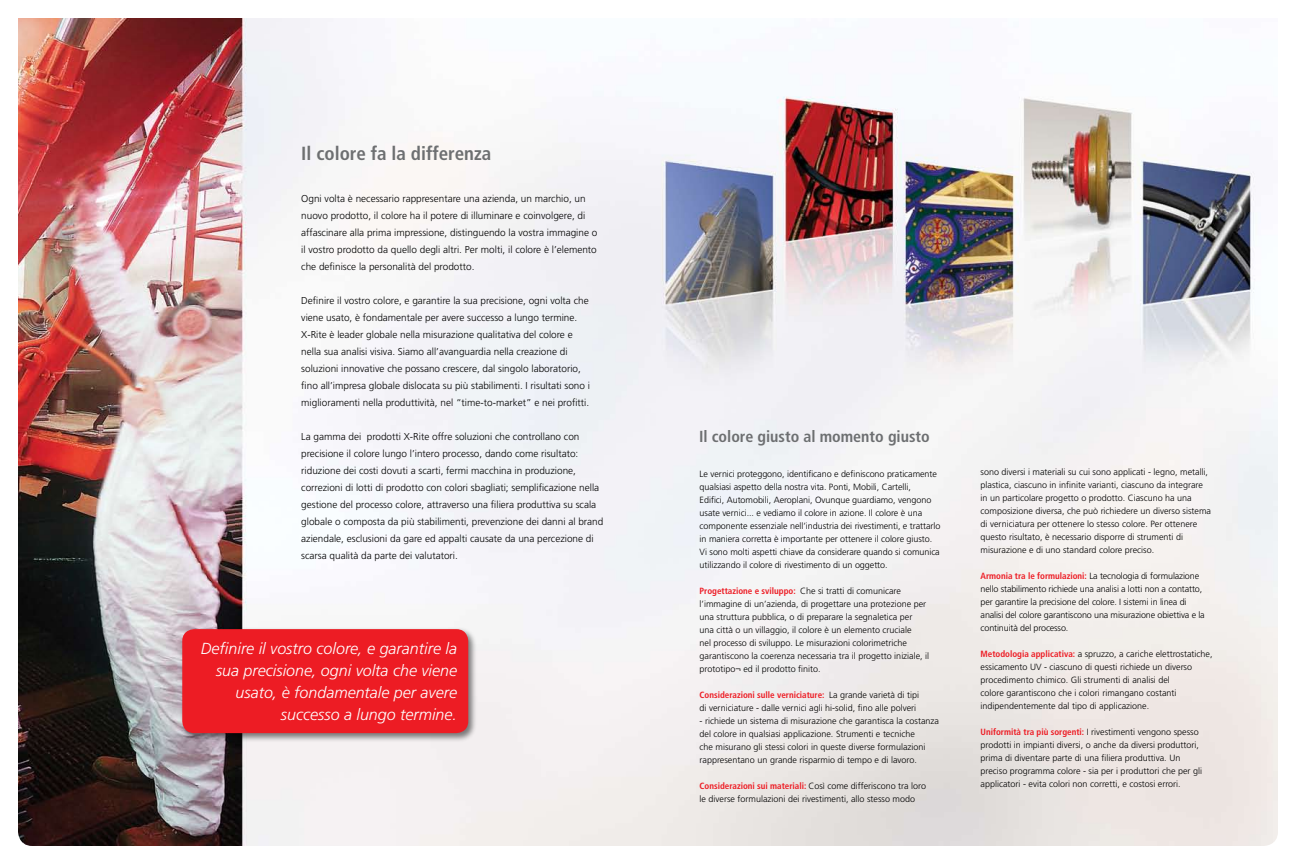
<style>
.page{position:relative;width:1296px;height:864px;background:#fff}
.page>*{position:absolute;margin:0;border:0;box-sizing:border-box;transform-origin:0 0}
.t1{font:700 condensed 19px "Frutiger";color:#6d6f71}
.t2{font:italic 300 16px/22px "Frutiger";color:#fff;text-align:right}
.t3{font:700 condensed 16px "Frutiger";color:#6d6f71}
.t4{font:300 10px/17px "Frutiger";color:#000}
.t5{font:300 9px/13px "Frutiger";color:#000}
.s1{font-weight:700;font-stretch:condensed;color:#ed1c24}
</style>
<div class="page">
<img style="left:18px;top:18px;width:1260px;height:828px">
<div style="left:180px;top:627px;width:298px;height:116px;background:#000;opacity:.5"></div>
<div style="left:182px;top:629px;width:286px;height:104px;background:#ed1c24;border-radius:12px"></div>
<h1 class="t1" style="left:301px;top:142px;width:192px">Il colore fa la differenza</h1>
<p class="t4" style="left:301px;top:190px;width:298px">Ogni volta è necessario rappresentare una azienda, un marchio, un nuovo prodotto, il colore ha il potere di illuminare e coinvolgere, di affascinare alla prima impressione, distinguendo la vostra immagine o il vostro prodotto da quello degli altri. Per molti, il colore è l’elemento che definisce la personalità del prodotto.</p>
<p class="t4" style="left:301px;top:292px;width:290px">Definire il vostro colore, e garantire la sua precisione, ogni volta che viene usato, è fondamentale per avere successo a lungo termine.<br>X-Rite è leader globale nella misurazione qualitativa del colore e nella sua analisi visiva. Siamo all’avanguardia nella creazione di soluzioni innovative che possano crescere, dal singolo laboratorio, fino all’impresa globale dislocata su più stabilimenti. I risultati sono i miglioramenti nella produttività, nel “time-to-market” e nei profitti.</p>
<p class="t4" style="left:301px;top:428px;width:304px">La gamma dei prodotti X-Rite offre soluzioni che controllano con precisione il colore lungo l’intero processo, dando come risultato: riduzione dei costi dovuti a scarti, fermi macchina in produzione, correzioni di lotti di prodotto con colori sbagliati; semplificazione nella gestione del processo colore, attraverso una filiera produttiva su scala globale o composta da più stabilimenti, prevenzione dei danni al brand aziendale, esclusioni da gare ed appalti causate da una percezione di scarsa qualità da parte dei valutatori.</p>
<h2 class="t2" style="left:201px;top:637px;width:258px">Definire il vostro colore, e garantire la sua precisione, ogni volta che viene usato, è fondamentale per avere successo a lungo termine.</h2>
<h2 class="t3" style="left:699px;top:427px;width:232px">Il colore giusto al momento giusto</h2>
<p class="t5" style="left:700px;top:467px;width:242px">Le vernici proteggono, identificano e definiscono praticamente qualsiasi aspetto della nostra vita. Ponti, Mobili, Cartelli,<br>Edifici, Automobili, Aeroplani, Ovunque guardiamo, vengono usate vernici... e vediamo il colore in azione. Il colore è una componente essenziale nell’industria dei rivestimenti, e trattarlo in maniera corretta è importante per ottenere il colore giusto.<br>Vi sono molti aspetti chiave da considerare quando si comunica utilizzando il colore di rivestimento di un oggetto.</p>
<p class="t5" style="left:700px;top:584px;width:231px"><span class="s1">Progettazione e sviluppo:</span> Che si tratti di comunicare l’immagine di un’azienda, di progettare una protezione per una struttura pubblica, o di preparare la segnaletica per<br>una città o un villaggio, il colore è un elemento cruciale<br>nel processo di sviluppo. Le misurazioni colorimetriche garantiscono la coerenza necessaria tra il progetto iniziale, il prototipo¬ ed il prodotto finito.</p>
<p class="t5" style="left:700px;top:688px;width:221px"><span class="s1">Considerazioni sulle verniciature:</span> La grande varietà di tipi di verniciature - dalle vernici agli hi-solid, fino alle polveri</p>
<p class="t5" style="left:700px;top:714px;width:241px">- richiede un sistema di misurazione che garantisca la costanza del colore in qualsiasi applicazione. Strumenti e tecniche<br>che misurano gli stessi colori in queste diverse formulazioni rappresentano un grande risparmio di tempo e di lavoro.</p>
<p class="t5" style="left:700px;top:779px;width:228px"><span class="s1">Considerazioni sui materiali:</span> Così come differiscono tra loro le diverse formulazioni dei rivestimenti, allo stesso modo</p>
<p class="t5" style="left:981px;top:465px;width:232px">sono diversi i materiali su cui sono applicati - legno, metalli, plastica, ciascuno in infinite varianti, ciascuno da integrare in un particolare progetto o prodotto. Ciascuno ha una composizione diversa, che può richiedere un diverso sistema di verniciatura per ottenere lo stesso colore. Per ottenere questo risultato, è necessario disporre di strumenti di misurazione e di uno standard colore preciso.</p>
<p class="t5" style="left:981px;top:569px;width:226px"><span class="s1">Armonia tra le formulazioni:</span> La tecnologia di formulazione nello stabilimento richiede una analisi a lotti non a contatto, per garantire la precisione del colore. I sistemi in linea di analisi del colore garantiscono una misurazione obiettiva e la continuità del processo.</p>
<p class="t5" style="left:981px;top:647px;width:233px"><span class="s1">Metodologia applicativa:</span> a spruzzo, a cariche elettrostatiche, essicamento UV - ciascuno di questi richiede un diverso procedimento chimico. Gli strumenti di analisi del<br>colore garantiscono che i colori rimangano costanti indipendentemente dal tipo di applicazione.</p>
<p class="t5" style="left:981px;top:725px;width:223px"><span class="s1">Uniformità tra più sorgenti:</span> I rivestimenti vengono spesso prodotti in impianti diversi, o anche da diversi produttori, prima di diventare parte di una filiera produttiva. Un preciso programma colore - sia per i produttori che per gli applicatori - evita colori non corretti, e costosi errori.</p>
</div>
